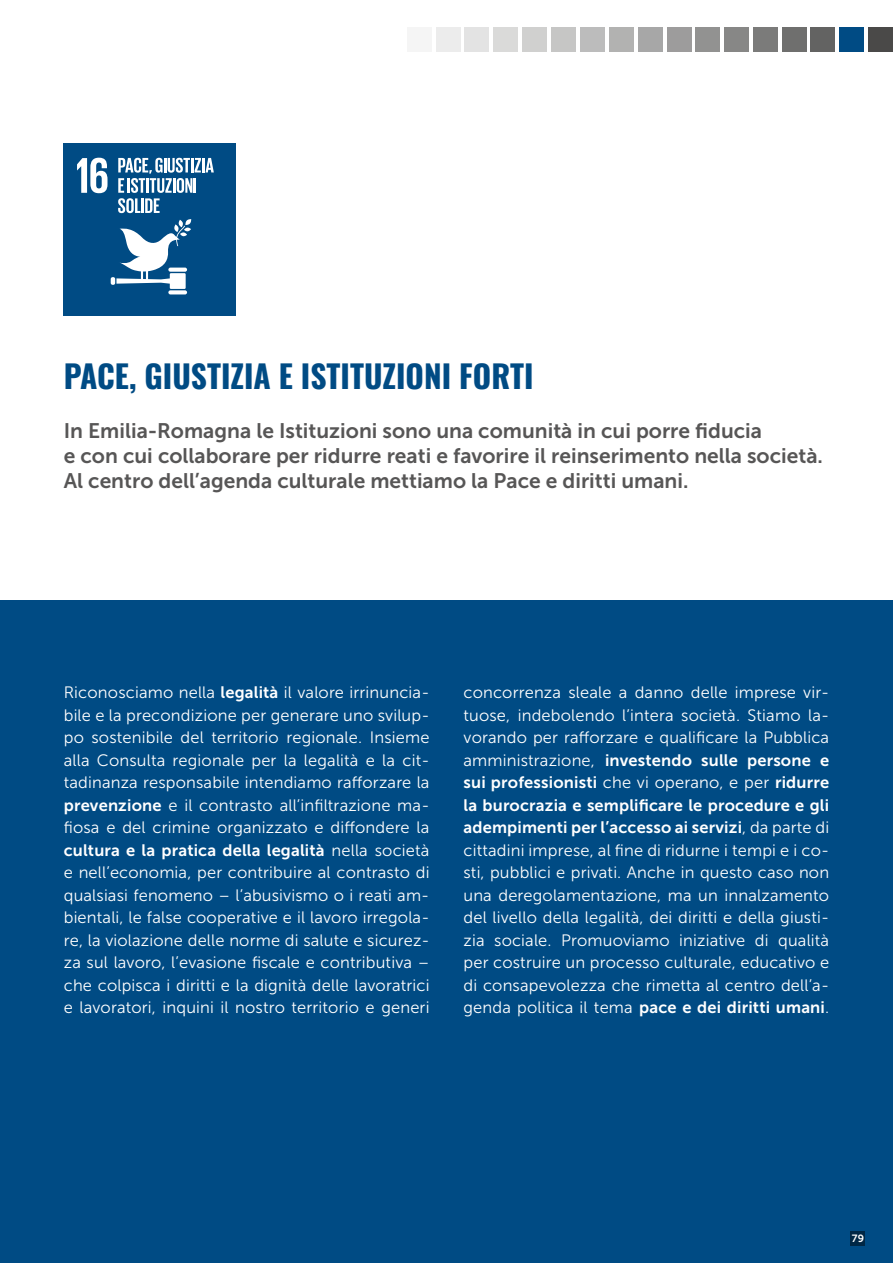
<style>
.page{position:relative;width:893px;height:1263px;background:#fff}
.page>*{position:absolute;margin:0;border:0;box-sizing:border-box;transform-origin:0 0}
.t1{font:31.5px "Oswald";color:#004b84}
.t2{font:21px/25.2px "Museo Sans 700";color:#575656}
.t3{font:16.5px/22.5px "Museo Sans 300";letter-spacing:.01em;color:#fff;text-align:justify}
.t4{font:16.5px/22.5px "Museo Sans 700";letter-spacing:.01em;color:#fff;text-align:justify}
.t5{font:10.5px "Museo Sans 700";color:#fff}
.s1{font-family:"Museo Sans 700"}
.s2{font-family:"Museo Sans 300"}
</style>
<div class="page">
<div style="left:0;top:601px;width:893px;height:662px;background:#004b84"></div>
<div style="left:850px;top:1231px;width:15px;height:14px;background:#002745"></div>
<div style="left:868px;top:27px;width:25px;height:24px;background:#4a4948"></div>
<div style="left:580px;top:27px;width:25px;height:24px;background:#bcbcbc"></div>
<div style="left:609px;top:27px;width:24px;height:24px;background:#b2b2b1"></div>
<div style="left:638px;top:27px;width:24px;height:24px;background:#a7a7a7"></div>
<div style="left:667px;top:27px;width:24px;height:24px;background:#9d9c9c"></div>
<div style="left:696px;top:27px;width:24px;height:24px;background:#929291"></div>
<div style="left:725px;top:27px;width:24px;height:24px;background:#878786"></div>
<div style="left:753px;top:27px;width:25px;height:24px;background:#7b7b7a"></div>
<div style="left:782px;top:27px;width:25px;height:24px;background:#6f6f6e"></div>
<div style="left:436px;top:27px;width:24px;height:24px;background:#ececec"></div>
<div style="left:465px;top:27px;width:24px;height:24px;background:#e3e3e3"></div>
<div style="left:494px;top:27px;width:24px;height:24px;background:#dadad9"></div>
<div style="left:522px;top:27px;width:25px;height:24px;background:#d0d0cf"></div>
<div style="left:551px;top:27px;width:25px;height:24px;background:#c6c6c5"></div>
<div style="left:407px;top:27px;width:24px;height:24px;background:#f5f5f5"></div>
<div style="left:811px;top:27px;width:24px;height:24px;background:#636362"></div>
<div style="left:840px;top:27px;width:24px;height:24px;background:#004b84"></div>
<div style="left:64px;top:144px;width:172px;height:172px;background:#004b84"></div>
<svg style="left:77px;top:158px;width:31px;height:35px"></svg>
<svg style="left:168px;top:290px;width:19px;height:4px"></svg>
<svg style="left:111px;top:219px;width:80px;height:70px"></svg>
<svg style="left:118px;top:158px;width:96px;height:55px"></svg>
<h1 class="t1" style="left:64px;top:349px;width:471px">PACE, GIUSTIZIA E ISTITUZIONI FORTI</h1>
<p class="t2" style="left:64px;top:418px;width:761px">In Emilia-Romagna le Istituzioni sono una comunità in cui porre fiducia<br>e con cui collaborare per ridurre reati e favorire il reinserimento nella società.<br>Al centro dell’agenda culturale mettiamo la Pace e diritti umani.</p>
<p class="t3" style="left:64px;top:681px;width:367px">Riconosciamo nella <span class="s1">legalità</span> il valore irrinuncia&shy;bile e la precondizione per generare uno svilup&shy;po sostenibile del territorio regionale. Insieme alla Consulta regionale per la legalità e la cit&shy;tadinanza responsabile intendiamo rafforzare la <span class="s1">prevenzione</span> e il contrasto all’infiltrazione ma&shy;fiosa e del crimine organizzato e diffondere la</p>
<p class="t4" style="left:64px;top:839px;width:367px">cultura e la pratica della legalità <span class="s2">nella società</span></p>
<p class="t3" style="left:64px;top:861px;width:367px">e nell’economia, per contribuire al contrasto di qualsiasi fenomeno – l’abusivismo o i reati am&shy;bientali, le false cooperative e il lavoro irregola&shy;re, la violazione delle norme di salute e sicurez&shy;za sul lavoro, l’evasione fiscale e contributiva – che colpisca i diritti e la dignità delle lavoratrici e lavoratori, inquini il nostro territorio e generi</p>
<p class="t3" style="left:463px;top:681px;width:367px">concorrenza sleale a danno delle imprese vir&shy;tuose, indebolendo l’intera società. Stiamo la&shy;vorando per rafforzare e qualificare la Pubblica</p>
<p class="t4" style="left:463px;top:749px;width:367px"><span class="s2">amministrazione,</span> investendo sulle persone e sui professionisti <span class="s2">che vi operano, e per</span> ridurre la burocrazia e semplificare le procedure e gli adempimenti per l’accesso ai servizi<span class="s2">, da parte di</span></p>
<p class="t3" style="left:463px;top:839px;width:367px">cittadini imprese, al fine di ridurne i tempi e i co&shy;sti, pubblici e privati. Anche in questo caso non una deregolamentazione, ma un innalzamento del livello della legalità, dei diritti e della giusti&shy;zia sociale. Promuoviamo iniziative di qualità per costruire un processo culturale, educativo e di consapevolezza che rimetta al centro dell’a&shy;genda politica il tema <span class="s1">pace e dei diritti umani</span>.</p>
<p class="t5" style="left:852px;top:1232px;width:14px">79</p>
</div>
